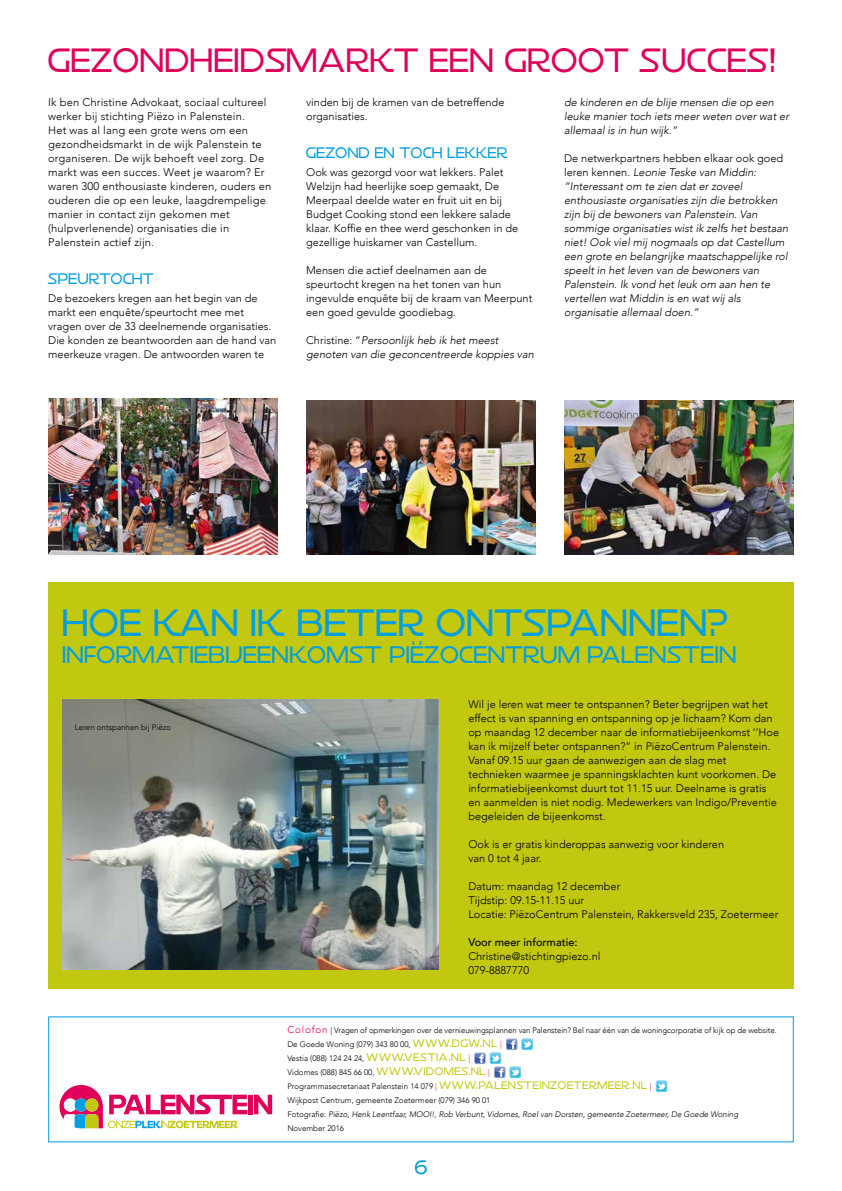
<style>
.page{position:relative;width:842px;height:1191px;background:#fff}
.page>*{position:absolute;margin:0;border:0;box-sizing:border-box;transform-origin:0 0}
.t1{font:35px "R6 D8 Bk";letter-spacing:.05em;color:#009ee3}
.t2{font:31px "R6 D8 Bk";letter-spacing:.05em;color:#e00059}
.t3{font:22px "R6 D8 Bk";letter-spacing:.05em;color:#009ee3}
.t4{font:18px "R6 D8 Bk";color:#009ee3}
.t5{font:14px "R6 D8 Bk";letter-spacing:.05em;color:#009ee3}
.t6{font:300 11px/14px "Avenir";color:#000}
.t7{font:italic 300 11px/14px "Avenir";color:#000}
.t8{font:500 11px "Avenir";color:#000}
.t9{font:300 8px/14px "Avenir";color:#000}
.s1{font-style:normal}
.s2{font-size:10px;color:#e00059}
.s3{font-family:"R6 D8 Bk";font-weight:400;font-size:10px;color:#c1c80f}
.s4{color:#e00059}
.s5{font-style:italic}
</style>
<div class="page">
<svg style="left:474px;top:1038px;width:59px;height:40px"></svg>
<div style="left:656px;top:1080px;width:11px;height:12px;background:#61c8e7;border-radius:2px"></div>
<svg style="left:656px;top:1080px;width:11px;height:11px"></svg>
<svg style="left:60px;top:1085px;width:187px;height:43px"></svg>
<div style="left:248px;top:1094px;width:5px;height:20px;background:#e00059"></div>
<svg style="left:254px;top:1094px;width:18px;height:20px"></svg>
<img style="left:306px;top:400px;width:230px;height:154px">
<img style="left:564px;top:400px;width:230px;height:154px">
<img style="left:48px;top:399px;width:230px;height:155px">
<div style="left:48px;top:582px;width:746px;height:406px;background:#c1c80f"></div>
<img style="left:62px;top:699px;width:376px;height:270px">
<h2 class="t2" style="left:48px;top:40px;width:729px">GEZONDHEIDSMARKT EEN GROOT SUCCES!</h2>
<p class="t6" style="left:48px;top:95px;width:225px">Ik ben Christine Advokaat, sociaal cultureel werker bij stichting Piëzo in Palenstein.<br>Het was al lang een grote wens om een gezondheidsmarkt in de wijk Palenstein te organiseren. De wijk behoeft veel zorg. De markt was een succes. Weet je waarom? Er waren 300 enthousiaste kinderen, ouders en ouderen die op een leuke, laagdrempelige manier in contact zijn gekomen met (hulpverlenende) organisaties die in Palenstein actief zijn.</p>
<p class="t5" style="left:48px;top:269px;width:107px">SPEURTOCHT</p>
<p class="t6" style="left:48px;top:291px;width:230px">De bezoekers kregen aan het begin van de markt een enquête/speurtocht mee met vragen over de 33 deelnemende organisaties.<br>Die konden ze beantwoorden aan de hand van meerkeuze vragen. De antwoorden waren te</p>
<p class="t6" style="left:306px;top:95px;width:200px">vinden bij de kramen van de betreffende organisaties.</p>
<p class="t5" style="left:306px;top:143px;width:202px">GEZOND EN TOCH LEKKER</p>
<p class="t6" style="left:306px;top:165px;width:214px">Ook was gezorgd voor wat lekkers. Palet Welzijn had heerlijke soep gemaakt, De Meerpaal deelde water en fruit uit en bij Budget Cooking stond een lekkere salade klaar. Koffie en thee werd geschonken in de gezellige huiskamer van Castellum.</p>
<p class="t6" style="left:306px;top:263px;width:228px">Mensen die actief deelnamen aan de speurtocht kregen na het tonen van hun ingevulde enquête bij de kraam van Meerpunt een goed gevulde goodiebag.</p>
<p class="t7" style="left:306px;top:333px;width:229px"><span class="s1">Christine: “</span>Persoonlijk heb ik het meest genoten van die geconcentreerde koppies van</p>
<p class="t7" style="left:564px;top:95px;width:226px">de kinderen en de blije mensen die op een leuke manier toch iets meer weten over wat er allemaal is in hun wijk.”</p>
<p class="t7" style="left:564px;top:151px;width:226px"><span class="s1">De netwerkpartners hebben elkaar ook goed leren kennen.</span> Leonie Teske van Middin: “Interessant om te zien dat er zoveel enthousiaste organisaties zijn die betrokken zijn bij de bewoners van Palenstein. Van sommige organisaties wist ik zelfs het bestaan niet! Ook viel mij nogmaals op dat Castellum een grote en belangrijke maatschappelijke rol speelt in het leven van de bewoners van Palenstein. Ik vond het leuk om aan hen te vertellen wat Middin is en wat wij als organisatie allemaal doen.”</p>
<h1 class="t1" style="left:62px;top:600px;width:667px">HOE KAN IK BETER ONTSPANNEN?</h1>
<h3 class="t3" style="left:62px;top:640px;width:675px">INFORMATIEBIJEENKOMST PIËZOCENTRUM PALENSTEIN</h3>
<p class="t6" style="left:468px;top:697px;width:312px">Wil je leren wat meer te ontspannen? Beter begrijpen wat het effect is van spanning en ontspanning op je lichaam? Kom dan op maandag 12 december naar de informatiebijeenkomst ‘’Hoe kan ik mijzelf beter ontspannen?” in PiëzoCentrum Palenstein.<br>Vanaf 09.15 uur gaan de aanwezigen aan de slag met technieken waarmee je spanningsklachten kunt voorkomen. De informatiebijeenkomst duurt tot 11.15 uur. Deelname is gratis en aanmelden is niet nodig. Medewerkers van Indigo/Preventie begeleiden de bijeenkomst.</p>
<p class="t6" style="left:468px;top:837px;width:257px">Ook is er gratis kinderoppas aanwezig voor kinderen van 0 tot 4 jaar.</p>
<p class="t6" style="left:468px;top:879px;width:312px">Datum: maandag 12 december<br>Tijdstip: 09.15-11.15 uur<br>Locatie: PiëzoCentrum Palenstein, Rakkersveld 235, Zoetermeer</p>
<p class="t8" style="left:468px;top:933px;width:111px">Voor meer informatie:</p>
<p class="t6" style="left:468px;top:949px;width:134px">Christine@stichtingpiezo.nl<br>079-8887770</p>
<p class="t9" style="left:75px;top:720px;width:98px">Leren ontspannen bij Piëzo</p>
<p class="t9" style="left:287px;top:1023px;width:491px"><span class="s2">Colofon</span> | Vragen of opmerkingen over de vernieuwingsplannen van Palenstein? Bel naar één van de woningcorporatie of kijk op de website.<br>De Goede Woning (079) 343 80 00, <span class="s3">WWW.DGW.NL</span> <span class="s4">|<br></span>Vestia (088) 124 24 24, <span class="s3">WWW.VESTIA.NL</span> <span class="s4">|<br></span>Vidomes (088) 845 66 00, <span class="s3">WWW.VIDOMES.NL</span> <span class="s4">|<br></span>Programmasecretariaat Palenstein 14 079 <span class="s4">|</span> <span class="s3">WWW.PALENSTEINZOETERMEER.NL</span> <span class="s4">|<br></span>Wijkpost Centrum, gemeente Zoetermeer (079) 346 90 01<br>Fotografie: <span class="s5">Piëzo, Henk Leentfaar, MOOI!, Rob Verbunt, Vidomes, Roel van Dorsten, gemeente Zoetermeer, De Goede Woning </span>November 2016</p>
<h3 class="t4" style="left:415px;top:1155px;width:14px">6</h3>
</div>
